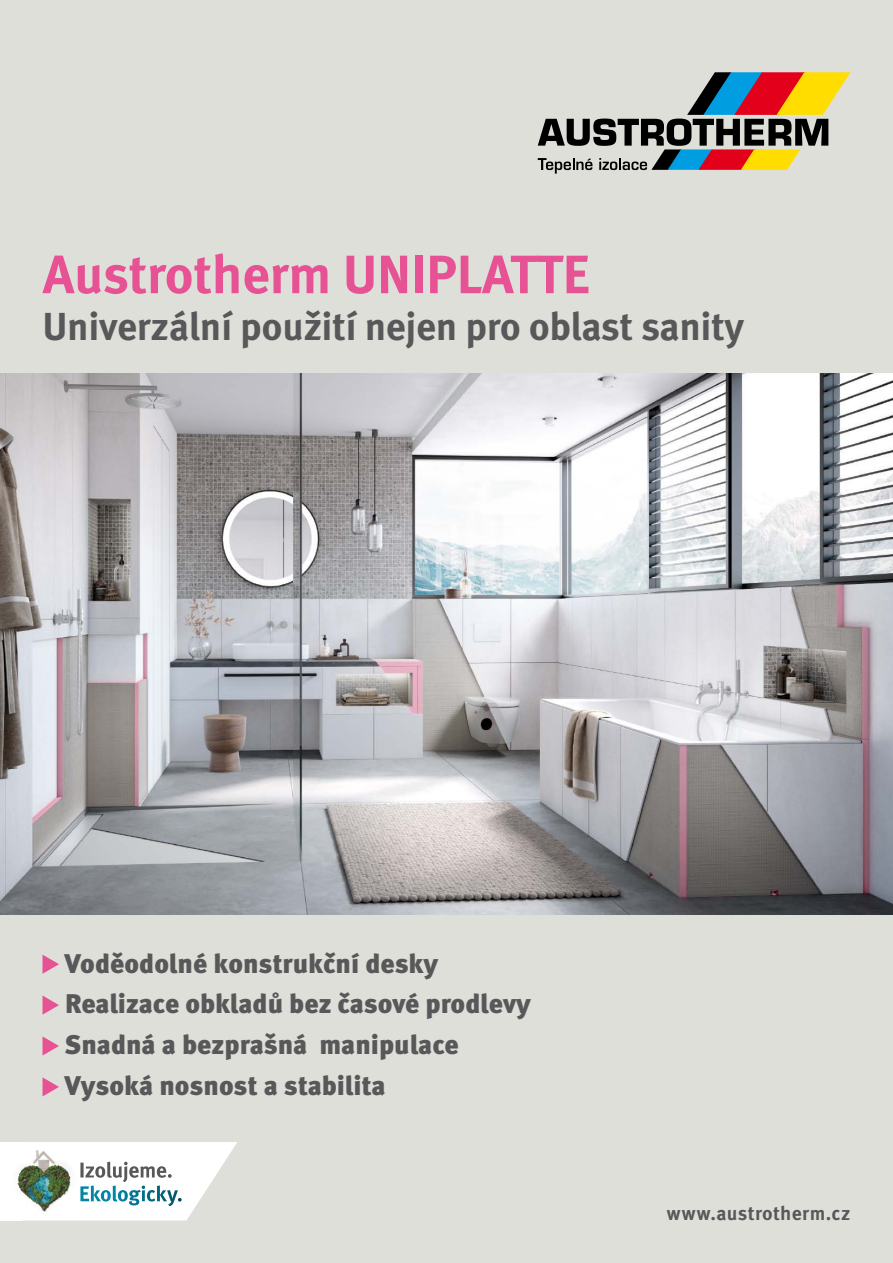
<style>
.page{position:relative;width:893px;height:1263px;background:#dfdfd9}
.page>*{position:absolute;margin:0;border:0;box-sizing:border-box;transform-origin:0 0}
.t1{font:700 54px "Meta Pro";letter-spacing:-.01em;color:#e75294}
.t2{font:700 39px "Meta Pro";letter-spacing:-.01em;color:#58585a}
.t3{font:900 27px/41px "Meta Pro";letter-spacing:-.005em;color:#58585a}
.t4{font:700 19.5px "Meta Pro";letter-spacing:.02em;color:#58585a}
</style>
<div class="page">
<img style="left:0;top:373px;width:893px;height:541px">
<svg style="left:538px;top:72px;width:312px;height:102px"></svg>
<svg style="left:43px;top:955px;width:16px;height:19px"></svg>
<svg style="left:43px;top:996px;width:16px;height:19px"></svg>
<svg style="left:43px;top:1036px;width:16px;height:19px"></svg>
<svg style="left:43px;top:1077px;width:16px;height:19px"></svg>
<svg style="left:0;top:1142px;width:237px;height:78px;background:#e6eced"></svg>
<img style="left:12px;top:1149px;width:65px;height:68px">
<h1 class="t1" style="left:43px;top:240px;width:549px">Austrotherm UNIPLATTE</h1>
<h2 class="t2" style="left:43px;top:302px;width:703px">Univerzální použití nejen pro oblast sanity</h2>
<p class="t3" style="left:65px;top:941px;width:468px">Voděodolné konstrukční desky<br>Realizace obkladů bez časové prodlevy<br>Snadná a bezprašná manipulace<br>Vysoká nosnost a stabilita</p>
<p class="t4" style="left:667px;top:1201px;width:185px">www.austrotherm.cz</p>
</div>
